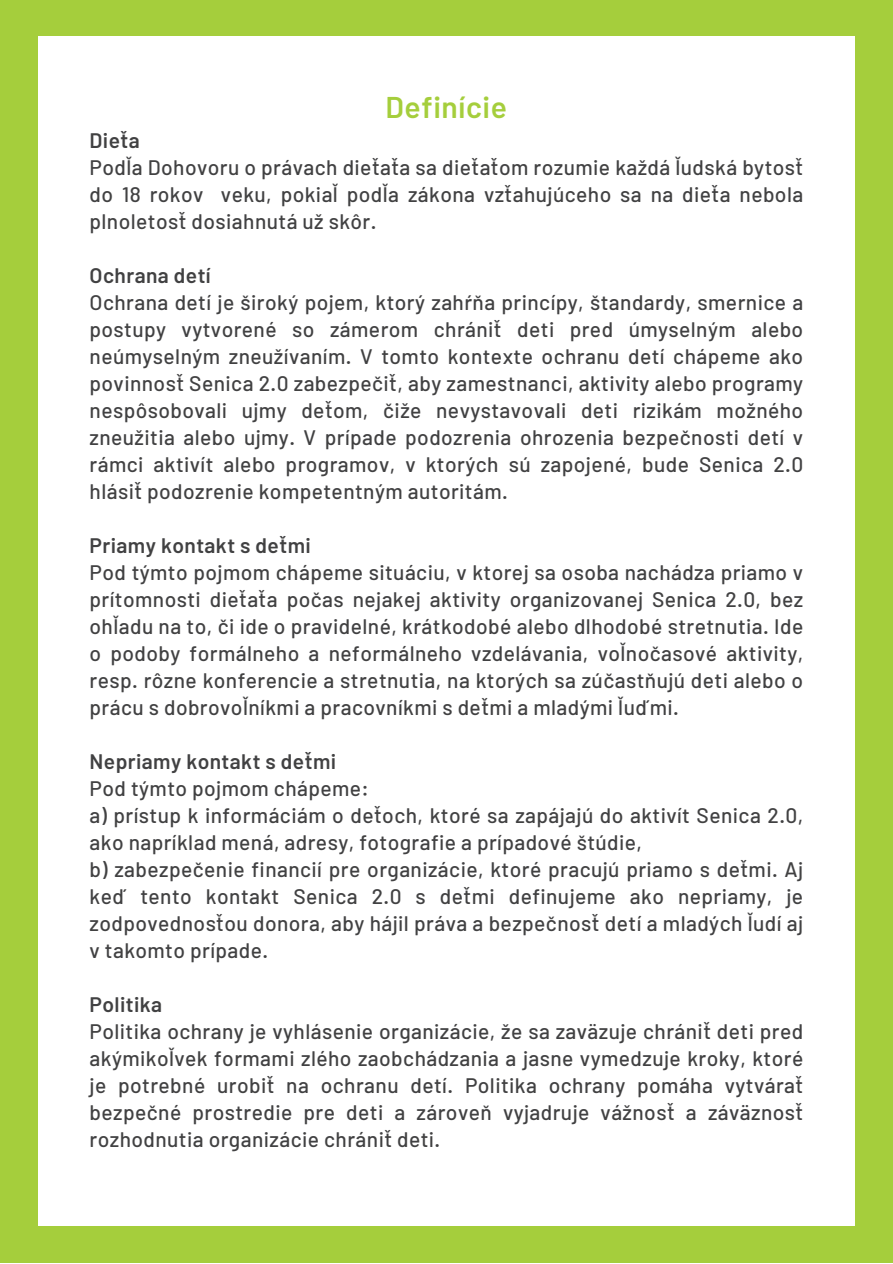
<style>
.page{position:relative;width:893px;height:1264px;background:#fff}
.page>*{position:absolute;margin:0;border:0;box-sizing:border-box;transform-origin:0 0}
.t1{font:600 30px "Barlow";letter-spacing:.02em;color:#a5ce3c}
.t2{font:500 21px/27px "Barlow";letter-spacing:.02em;color:#414142;text-align:justify}
.t3{font:600 21px "Barlow";letter-spacing:.02em;color:#414142}
</style>
<div class="page">
<div style="left:0;top:0;width:892px;height:1262px;background:#a5ce3c"></div>
<div style="left:38px;top:36px;width:816px;height:1189px;background:#fff"></div>
<p class="t1" style="left:385px;top:88px;width:123px">Definície</p>
<p class="t3" style="left:90px;top:127px;width:52px">Dieťa</p>
<p class="t2" style="left:90px;top:153px;width:715px">Podľa Dohovoru o právach dieťaťa sa dieťaťom rozumie každá ľudská bytosť do 18 rokov veku, pokiaľ podľa zákona vzťahujúceho sa na dieťa nebola plnoletosť dosiahnutá už skôr.</p>
<p class="t3" style="left:90px;top:262px;width:123px">Ochrana detí</p>
<p class="t2" style="left:90px;top:288px;width:715px">Ochrana detí je široký pojem, ktorý zahŕňa princípy, štandardy, smernice a postupy vytvorené so zámerom chrániť deti pred úmyselným alebo neúmyselným zneužívaním. V tomto kontexte ochranu detí chápeme ako povinnosť Senica 2.0 zabezpečiť, aby zamestnanci, aktivity alebo programy nespôsobovali ujmy deťom, čiže nevystavovali deti rizikám možného zneužitia alebo ujmy. V prípade podozrenia ohrozenia bezpečnosti detí v rámci aktivít alebo programov, v ktorých sú zapojené, bude Senica 2.0 hlásiť podozrenie kompetentným autoritám.</p>
<p class="t3" style="left:90px;top:532px;width:223px">Priamy kontakt s deťmi</p>
<p class="t2" style="left:90px;top:558px;width:715px">Pod týmto pojmom chápeme situáciu, v ktorej sa osoba nachádza priamo v prítomnosti dieťaťa počas nejakej aktivity organizovanej Senica 2.0, bez ohľadu na to, či ide o pravidelné, krátkodobé alebo dlhodobé stretnutia. Ide o podoby formálneho a neformálneho vzdelávania, voľnočasové aktivity, resp. rôzne konferencie a stretnutia, na ktorých sa zúčastňujú deti alebo o prácu s dobrovoľníkmi a pracovníkmi s deťmi a mladými ľuďmi.</p>
<p class="t3" style="left:90px;top:748px;width:248px">Nepriamy kontakt s deťmi</p>
<p class="t2" style="left:90px;top:774px;width:281px">Pod týmto pojmom chápeme:</p>
<p class="t2" style="left:90px;top:801px;width:715px">a) prístup k informáciám o deťoch, ktoré sa zapájajú do aktivít Senica 2.0, ako napríklad mená, adresy, fotografie a prípadové štúdie,</p>
<p class="t2" style="left:90px;top:855px;width:715px">b) zabezpečenie financií pre organizácie, ktoré pracujú priamo s deťmi. Aj keď tento kontakt Senica 2.0 s deťmi definujeme ako nepriamy, je zodpovednosťou donora, aby hájil práva a bezpečnosť detí a mladých ľudí aj v takomto prípade.</p>
<p class="t3" style="left:90px;top:990px;width:74px">Politika</p>
<p class="t2" style="left:90px;top:1016px;width:715px">Politika ochrany je vyhlásenie organizácie, že sa zaväzuje chrániť deti pred akýmikoľvek formami zlého zaobchádzania a jasne vymedzuje kroky, ktoré je potrebné urobiť na ochranu detí. Politika ochrany pomáha vytvárať bezpečné prostredie pre deti a zároveň vyjadruje vážnosť a záväznosť rozhodnutia organizácie chrániť deti.</p>
</div>
